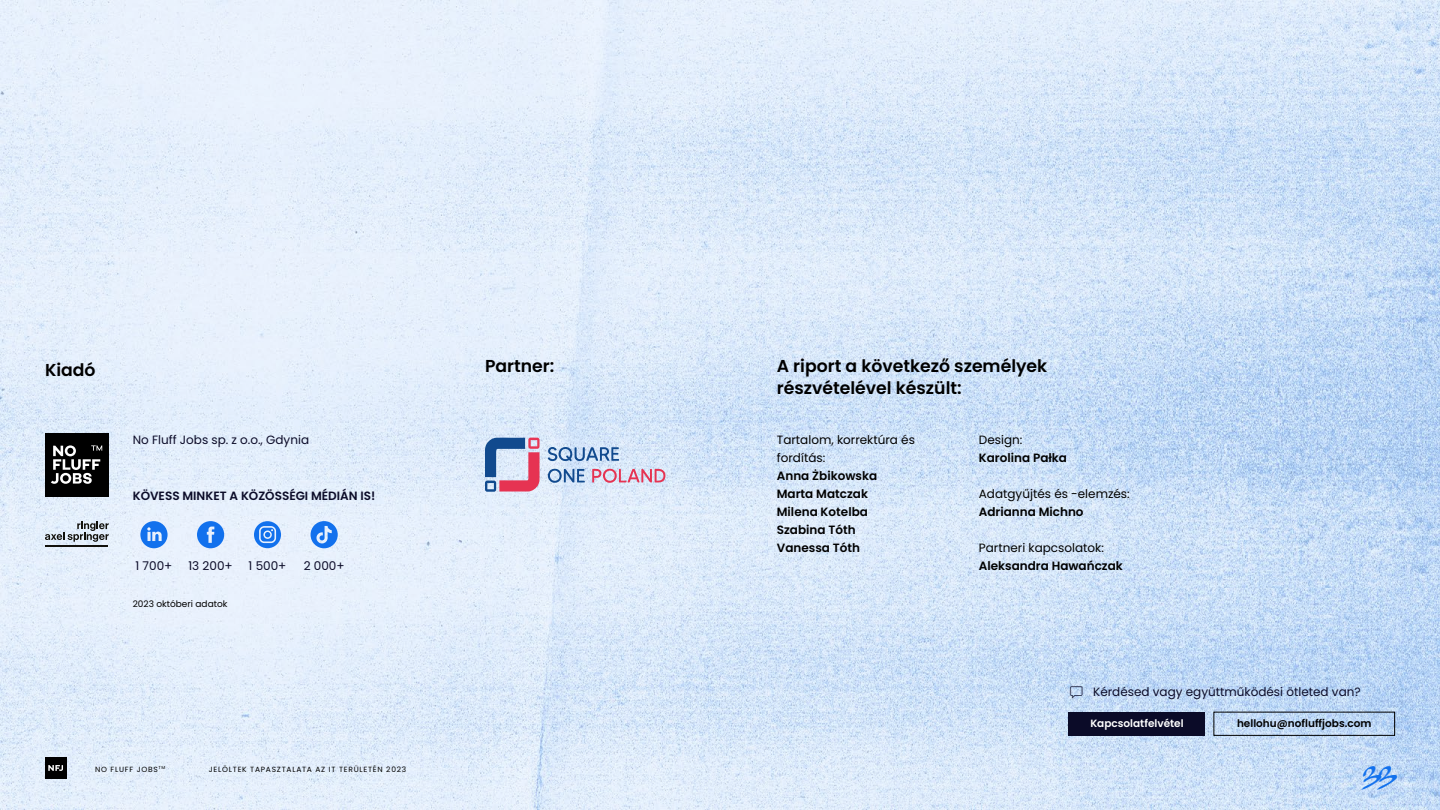
<style>
.page{position:relative;width:1440px;height:810px;background:#fff}
.page>*{position:absolute;margin:0;border:0;box-sizing:border-box;transform-origin:0 0}
.t1{font:35.25px "Subway New York SC";color:#1271ed}
.t2{font:600 17.25px/21.8px "Poppins";color:#000}
.t3{font:600 12px/18px "Poppins";color:#000}
.t4{font:12px "Poppins";color:#0b0b28}
.t5{font:12px/18px "Poppins";color:#000}
.t6{font:600 12px "Poppins";color:#0b0b28}
.t7{font:600 10.5px "Poppins";color:#000}
.t8{font:600 10.5px "Poppins";color:#fff}
.t9{font:9px "Poppins";color:#000}
.t10{font:7.5px "Poppins";letter-spacing:.1em;color:#000}
.t11{font:4.35px "Poppins";color:#000}
</style>
<div class="page">
<img style="left:0;top:0;width:1440px;height:810px">
<svg style="left:197px;top:521px;width:27px;height:27px"></svg>
<svg style="left:254px;top:521px;width:27px;height:27px"></svg>
<svg style="left:140px;top:521px;width:28px;height:27px"></svg>
<div style="left:45px;top:433px;width:64px;height:63px;background:#000"></div>
<svg style="left:51px;top:445px;width:51px;height:39px"></svg>
<div style="left:1069px;top:712px;width:136px;height:24px;background:#0b0b28"></div>
<div style="left:1214px;top:712px;width:181px;height:24px;border:1px solid #000"></div>
<svg style="left:311px;top:521px;width:27px;height:27px"></svg>
<svg style="left:485px;top:438px;width:55px;height:54px;background:#a88daf"></svg>
<svg style="left:547px;top:446px;width:119px;height:37px;background:#bcc1db"></svg>
<hr style="left:46px;top:545px;width:62px;height:2px;background:#12110c">
<svg style="left:45px;top:521px;width:64px;height:21px"></svg>
<div style="left:45px;top:757px;width:21px;height:22px;background:#000"></div>
<svg style="left:48px;top:765px;width:15px;height:6px"></svg>
<svg style="left:1070px;top:686px;width:13px;height:13px"></svg>
<h2 class="t2" style="left:45px;top:359px;width:52px">Kiadó</h2>
<p class="t4" style="left:133px;top:433px;width:178px">No Fluff Jobs sp. z o.o., Gdynia</p>
<p class="t6" style="left:133px;top:488px;width:244px">KÖVESS MINKET A KÖZÖSSÉGI MÉDIÁN IS!</p>
<p class="t4" style="left:136px;top:559px;width:38px">1 700+</p>
<p class="t4" style="left:188px;top:559px;width:46px">13 200+</p>
<p class="t4" style="left:249px;top:559px;width:39px">1 500+</p>
<p class="t4" style="left:304px;top:559px;width:42px">2 000+</p>
<p class="t9" style="left:133px;top:599px;width:96px">2023 októberi adatok</p>
<p class="t10" style="left:95px;top:765px;width:64px">NO FLUFF JOBS</p>
<p class="t10" style="left:209px;top:765px;width:199px">JELÖLTEK TAPASZTALATA AZ IT TERÜLETÉN 2023</p>
<p class="t11" style="left:159px;top:765px;width:8px">TM</p>
<h2 class="t2" style="left:485px;top:355px;width:71px">Partner:</h2>
<h2 class="t2" style="left:777px;top:355px;width:272px">A riport a következő személyek részvételével készült:</h2>
<p class="t5" style="left:777px;top:431px;width:140px">Tartalom, korrektúra és fordítás:</p>
<p class="t3" style="left:777px;top:467px;width:102px">Anna Żbikowska<br>Marta Matczak<br>Milena Kotelba<br>Szabina Tóth<br>Vanessa Tóth</p>
<p class="t5" style="left:979px;top:431px;width:45px">Design:</p>
<p class="t3" style="left:979px;top:449px;width:90px">Karolina Pałka</p>
<p class="t5" style="left:979px;top:485px;width:152px">Adatgyűjtés és -elemzés:</p>
<p class="t3" style="left:979px;top:503px;width:106px">Adrianna Michno</p>
<p class="t5" style="left:979px;top:539px;width:127px">Partneri kapcsolatok:</p>
<p class="t3" style="left:979px;top:557px;width:146px">Aleksandra Hawańczak</p>
<p class="t4" style="left:1093px;top:685px;width:269px">Kérdésed vagy együttműködési ötleted van?</p>
<p class="t8" style="left:1090px;top:718px;width:95px">Kapcsolatfelvétel</p>
<p class="t7" style="left:1237px;top:718px;width:136px">hellohu@nofluffjobs.com</p>
<h1 class="t1" style="left:1364px;top:752px;width:33px">33</h1>
</div>
